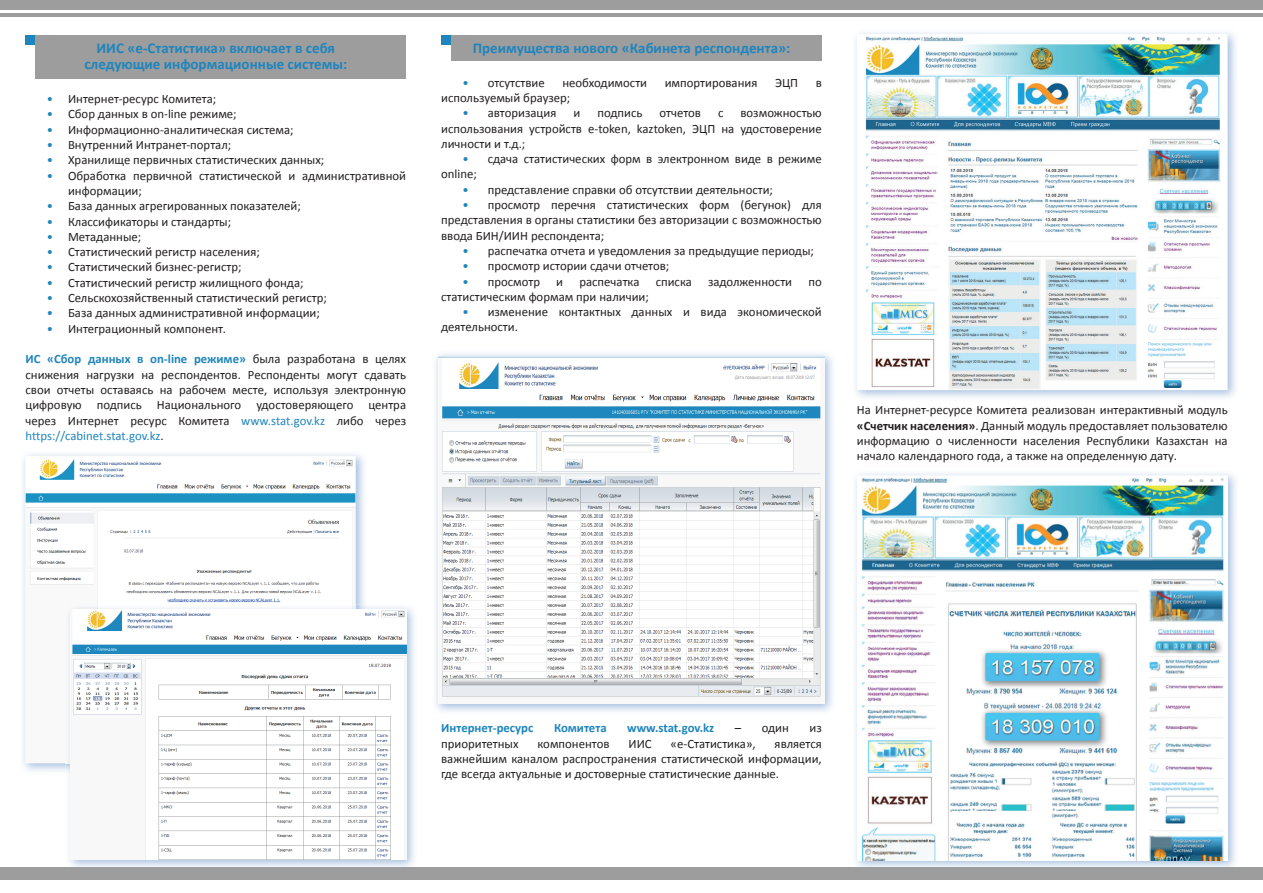
<style>
.page{position:relative;width:1263px;height:893px;background:#fff}
.page>*{position:absolute;margin:0;border:0;box-sizing:border-box;transform-origin:0 0}
.t1{font:700 15px/16.5px "Calibri";color:#1f85bd;text-align:center}
.t2{font:12.75px/15.3px "Calibri";color:#231f20;text-align:justify}
.t3{font:700 12.75px "Calibri";color:#1f85bd}
.s1{color:#1f85bd}
.s2{font-weight:700;color:#1f85bd}
.s3{font-weight:700}
</style>
<div class="page">
<div style="left:0;top:867px;width:1263px;height:13px;background:#9d9d9e"></div>
<div style="left:35px;top:35px;width:371px;height:44px;background:#9d9d9e"></div>
<div style="left:0;top:0;width:1263px;height:9px;background:#9d9d9e"></div>
<hr style="left:0;top:13px;width:1263px;height:4px;background:#9d9d9e">
<div style="left:451px;top:35px;width:371px;height:25px;background:#9d9d9e"></div>
<div style="left:26px;top:35px;width:9px;height:10px;background:#1f85bd"></div>
<div style="left:441px;top:35px;width:10px;height:10px;background:#1f85bd"></div>
<img style="left:23px;top:454px;width:341px;height:317px">
<img style="left:26px;top:456px;width:329px;height:307px">
<img style="left:69px;top:607px;width:345px;height:260px">
<img style="left:66px;top:604px;width:289px;height:159px">
<img style="left:71px;top:610px;width:335px;height:250px">
<img style="left:435px;top:353px;width:398px;height:359px">
<img style="left:438px;top:356px;width:386px;height:348px">
<img style="left:855px;top:32px;width:381px;height:50px">
<img style="left:1191px;top:82px;width:45px;height:316px">
<img style="left:857px;top:34px;width:371px;height:356px">
<img style="left:855px;top:473px;width:381px;height:46px">
<img style="left:855px;top:519px;width:45px;height:348px">
<img style="left:1191px;top:519px;width:45px;height:348px">
<img style="left:900px;top:860px;width:291px;height:7px">
<img style="left:857px;top:475px;width:371px;height:385px">
<p class="t1" style="left:84px;top:39px;width:264px">ИИС «е-Статистика» включает в себя следующие информационные системы:</p>
<p class="t2" style="left:47px;top:91px;width:171px"><span class="s1">•</span> Интернет-ресурс Комитета;</p>
<p class="t2" style="left:47px;top:107px;width:191px"><span class="s1">•</span> Сбор данных в on-line режиме;</p>
<p class="t2" style="left:47px;top:122px;width:248px"><span class="s1">•</span> Информационно-аналитическая система;</p>
<p class="t2" style="left:47px;top:137px;width:186px"><span class="s1">•</span> Внутренний Интранет-портал;</p>
<p class="t2" style="left:47px;top:153px;width:279px"><span class="s1">•</span> Хранилище первичных статистических данных;</p>
<p class="t2" style="left:68px;top:168px;width:340px;text-indent:-21px"><span class="s1">•</span> Обработка первичной статистической и административной информации;</p>
<p class="t2" style="left:47px;top:198px;width:256px"><span class="s1">•</span> База данных агрегированных показателей;</p>
<p class="t2" style="left:47px;top:214px;width:186px"><span class="s1">•</span> Классификаторы и стандарты;</p>
<p class="t2" style="left:47px;top:229px;width:96px"><span class="s1">•</span> Метаданные;</p>
<p class="t2" style="left:47px;top:244px;width:215px"><span class="s1">•</span> Статистический регистр населения;</p>
<p class="t2" style="left:47px;top:260px;width:196px"><span class="s1">•</span> Статистический бизнес-регистр;</p>
<p class="t2" style="left:47px;top:275px;width:258px"><span class="s1">•</span> Статистический регистр жилищного фонда;</p>
<p class="t2" style="left:47px;top:290px;width:281px"><span class="s1">•</span> Сельскохозяйственный статистический регистр;</p>
<p class="t2" style="left:47px;top:306px;width:275px"><span class="s1">•</span> База данных административной информации;</p>
<p class="t2" style="left:47px;top:321px;width:181px"><span class="s1">•</span> Интеграционный компонент.</p>
<p class="t2" style="left:26px;top:351px;width:382px"><span class="s2">ИС «Сбор данных в on-line режиме»</span> была разработана в целях снижения нагрузки на респондентов. Респонденты могут сдавать свои отчеты оставаясь на рабочем месте, используя электронную цифровую подпись Национального удостоверяющего центра через Интернет ресурс Комитета <span class="s1">www.stat.gov.kz</span> либо через <span class="s1">https://cabinet.stat.gov.kz</span>.</p>
<p class="t1" style="left:473px;top:39px;width:319px">Преимущества нового «Кабинета респондента»:</p>
<p class="t2" style="left:462px;top:75px;width:84px"><span class="s1">•</span> отсутствие</p>
<p class="t2" style="left:562px;top:75px;width:86px">необходимости</p>
<p class="t2" style="left:665px;top:75px;width:94px">импортирования</p>
<p class="t2" style="left:775px;top:75px;width:25px">ЭЦП</p>
<p class="t2" style="left:816px;top:75px;width:8px">в</p>
<p class="t2" style="left:441px;top:90px;width:131px">используемый браузер;</p>
<p class="t2" style="left:462px;top:105px;width:95px"><span class="s1">•</span> авторизация</p>
<p class="t2" style="left:573px;top:105px;width:8px">и</p>
<p class="t2" style="left:597px;top:105px;width:47px">подпись</p>
<p class="t2" style="left:659px;top:105px;width:43px">отчетов</p>
<p class="t2" style="left:718px;top:105px;width:7px">с</p>
<p class="t2" style="left:441px;top:105px;width:382px;text-indent:299px">возможностью использования устройств е-token, kaztoken, ЭЦП на удостоверение личности и т.д.;</p>
<p class="t2" style="left:441px;top:151px;width:382px;text-indent:21px"><span class="s1">•</span> сдача статистических форм в электронном виде в режиме online;</p>
<p class="t2" style="left:462px;top:182px;width:312px"><span class="s1">•</span> представление справки об отсутствии деятельности;</p>
<p class="t2" style="left:441px;top:197px;width:382px;text-indent:21px"><span class="s1">•</span> просмотр перечня статистических форм (бегунок) для представления в органы статистики без авторизации с возмож ностью ввода БИН/ИИН респондента;</p>
<p class="t2" style="left:462px;top:243px;width:353px"><span class="s1">•</span> распечатка отчета и уведомления за предыдущие периоды;</p>
<p class="t2" style="left:462px;top:258px;width:208px"><span class="s1">•</span> просмотр истории сдачи отчетов;</p>
<p class="t2" style="left:462px;top:274px;width:79px"><span class="s1">•</span> просмотр</p>
<p class="t2" style="left:556px;top:274px;width:8px">и</p>
<p class="t2" style="left:579px;top:274px;width:61px">распечатка</p>
<p class="t2" style="left:656px;top:274px;width:38px">списка</p>
<p class="t2" style="left:708px;top:274px;width:86px">задолженности</p>
<p class="t2" style="left:808px;top:274px;width:15px">по</p>
<p class="t2" style="left:441px;top:289px;width:209px">статистическим формам при наличии;</p>
<p class="t2" style="left:441px;top:304px;width:382px;text-indent:21px"><span class="s1">•</span> изменение контактных данных и вида экономической деятельности.</p>
<p class="t2" style="left:857px;top:402px;width:372px">На Интернет-ресурсе Комитета реализован интерактивный модуль <span class="s3">«Счетчик населения»</span>. Данный модуль предоставляет пользователю информацию о численности населения Республики Казахстан на начало календарного года, а также на определенную дату.</p>
<p class="t3" style="left:441px;top:720px;width:94px">Интернет-ресурс</p>
<p class="t3" style="left:554px;top:720px;width:54px">Комитета</p>
<p class="t3" style="left:627px;top:720px;width:89px">www.stat.gov.kz</p>
<p class="t2" style="left:735px;top:720px;width:56px">– один</p>
<p class="t2" style="left:809px;top:720px;width:14px">из</p>
<p class="t2" style="left:441px;top:736px;width:79px">приоритетных</p>
<p class="t2" style="left:537px;top:736px;width:74px">компонентов</p>
<p class="t2" style="left:628px;top:736px;width:25px">ИИС</p>
<p class="t2" style="left:670px;top:736px;width:87px">«е-Статистика»,</p>
<p class="t2" style="left:441px;top:736px;width:382px;text-indent:333px">является важнейшим каналом распространения статистической информации, где всегда актуальные и достоверные статистические данные.</p>
</div>
